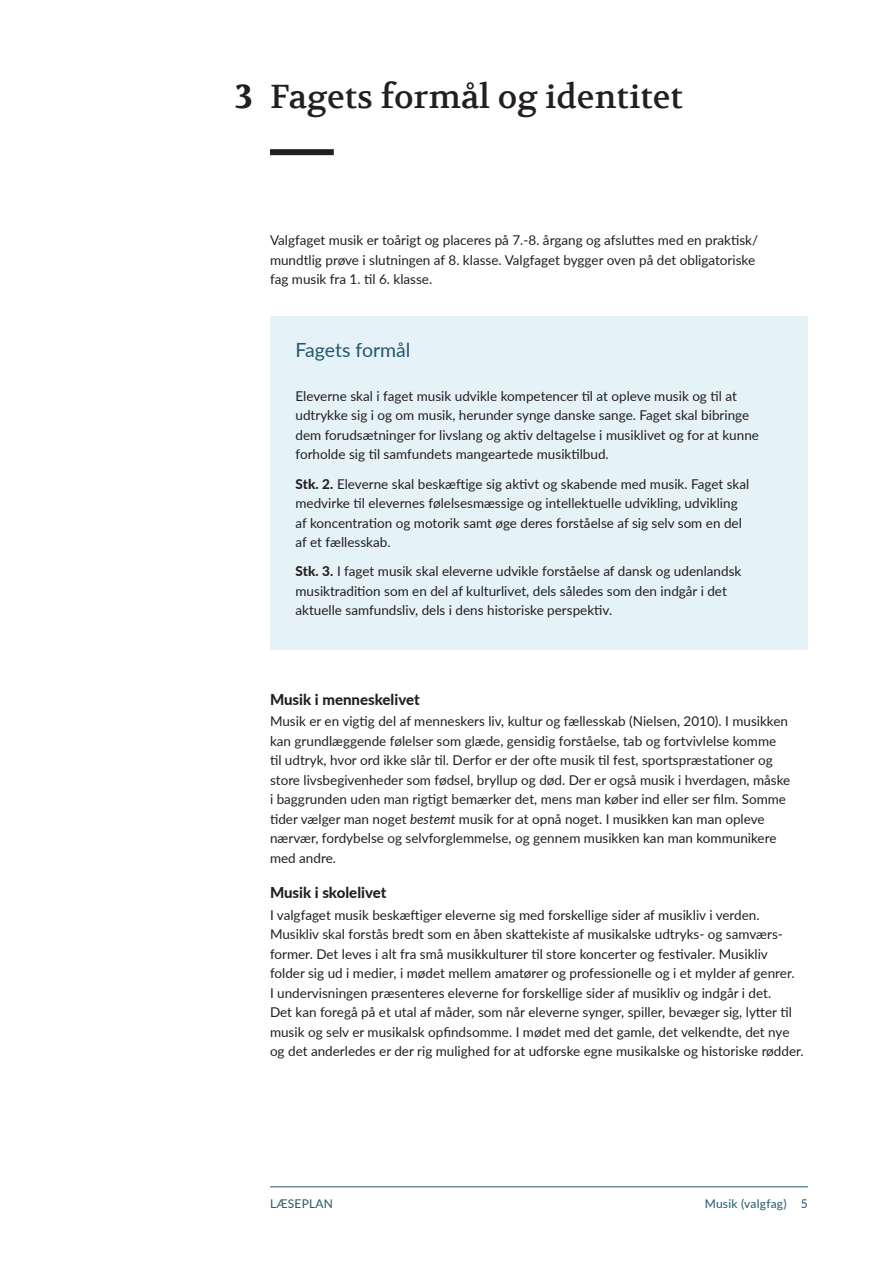
<style>
.page{position:relative;width:893px;height:1263px;background:#fff}
.page>*{position:absolute;margin:0;border:0;box-sizing:border-box;transform-origin:0 0}
._02_Overskrift_22_30{font:33px "Volkhov";color:#231f20}
._02_kapitel_NR{font:700 33px "Volkhov";color:#231f20}
._07_Boks_overskrift{font:19.5px "Lato";color:#23576d}
._08_Mellemrubrik{font:800 15px "Lato";color:#231f20}
._04_Brødtekst_9_13{font:13.5px/19.5px "Lato";color:#231f20}
._07_Boks_brød{font:13.5px/19.5px "Lato";color:#231f20}
.t1{font:12px "Lato";letter-spacing:.02em;color:#23576d}
.s1{font-weight:800}
.s2{font-style:italic}
</style>
<div class="page">
<div style="left:270px;top:149px;width:64px;height:6px;background:#231f20"></div>
<div style="left:270px;top:316px;width:538px;height:333px;background:#e5f2f7"></div>
<hr style="left:270px;top:1186px;width:538px;height:1px;background:#23576d">
<p class="_02_kapitel_NR" style="left:235px;top:77px;width:20px">3</p>
<p class="_02_Overskrift_22_30" style="left:270px;top:76px;width:414px">Fagets formål og identitet</p>
<p class="_04_Brødtekst_9_13" style="left:270px;top:230px;width:490px">Valgfaget musik er toårigt og placeres på 7.-8. årgang og afsluttes med en praktisk/ mundtlig prøve i slutningen af 8. klasse. Valgfaget bygger oven på det obligatoriske fag musik fra 1. til 6. klasse.</p>
<p class="_07_Boks_overskrift" style="left:296px;top:336px;width:116px">Fagets formål</p>
<p class="_07_Boks_brød" style="left:296px;top:386px;width:465px">Eleverne skal i faget musik udvikle kompetencer til at opleve musik og til at udtrykke sig i og om musik, herunder synge danske sange. Faget skal bibringe dem forudsætninger for livslang og aktiv deltagelse i musiklivet og for at kunne forholde sig til samfundets mangeartede musiktilbud.</p>
<p class="_07_Boks_brød" style="left:296px;top:473px;width:455px"><span class="s1">Stk. 2.</span> Eleverne skal beskæftige sig aktivt og skabende med musik. Faget skal medvirke til elevernes følelsesmæssige og intellektuelle udvikling, udvikling af koncentration og motorik samt øge deres forståelse af sig selv som en del af et fællesskab.</p>
<p class="_07_Boks_brød" style="left:296px;top:561px;width:447px"><span class="s1">Stk. 3.</span> I faget musik skal eleverne udvikle forståelse af dansk og udenlandsk musiktradition som en del af kulturlivet, dels således som den indgår i det aktuelle samfundsliv, dels i dens historiske perspektiv.</p>
<p class="_08_Mellemrubrik" style="left:270px;top:688px;width:151px">Musik i menneskelivet</p>
<p class="_04_Brødtekst_9_13" style="left:270px;top:711px;width:522px">Musik er en vigtig del af menneskers liv, kultur og fællesskab (Nielsen, 2010). I musikken kan grundlæggende følelser som glæde, gensidig forståelse, tab og fortvivlelse komme til udtryk, hvor ord ikke slår til. Derfor er der ofte musik til fest, sportspræstationer og store livsbegivenheder som fødsel, bryllup og død. Der er også musik i hverdagen, måske i baggrunden uden man rigtigt bemærker det, mens man køber ind eller ser film. Somme tider vælger man noget <span class="s2">bestemt</span> musik for at opnå noget. I musikken kan man opleve nærvær, fordybelse og selvforglemmelse, og gennem musikken kan man kommunikere med andre.</p>
<p class="_08_Mellemrubrik" style="left:270px;top:882px;width:118px">Musik i skolelivet</p>
<p class="_04_Brødtekst_9_13" style="left:270px;top:905px;width:535px">I valgfaget musik beskæftiger eleverne sig med forskellige sider af musikliv i verden.<br>Musikliv skal forstås bredt som en åben skattekiste af musikalske udtryks- og samværs&shy;former. Det leves i alt fra små musikkulturer til store koncerter og festivaler. Musikliv folder sig ud i medier, i mødet mellem amatører og professionelle og i et mylder af genrer.<br>I undervisningen præsenteres eleverne for forskellige sider af musikliv og indgår i det.<br>Det kan foregå på et utal af måder, som når eleverne synger, spiller, bevæger sig, lytter til musik og selv er musikalsk opfindsomme. I mødet med det gamle, det velkendte, det nye og det anderledes er der rig mulighed for at udforske egne musikalske og historiske rødder.</p>
<p class="t1" style="left:270px;top:1195px;width:65px">LÆSEPLAN</p>
<p class="t1" style="left:705px;top:1195px;width:105px">Musik (valgfag) 5</p>
</div>
